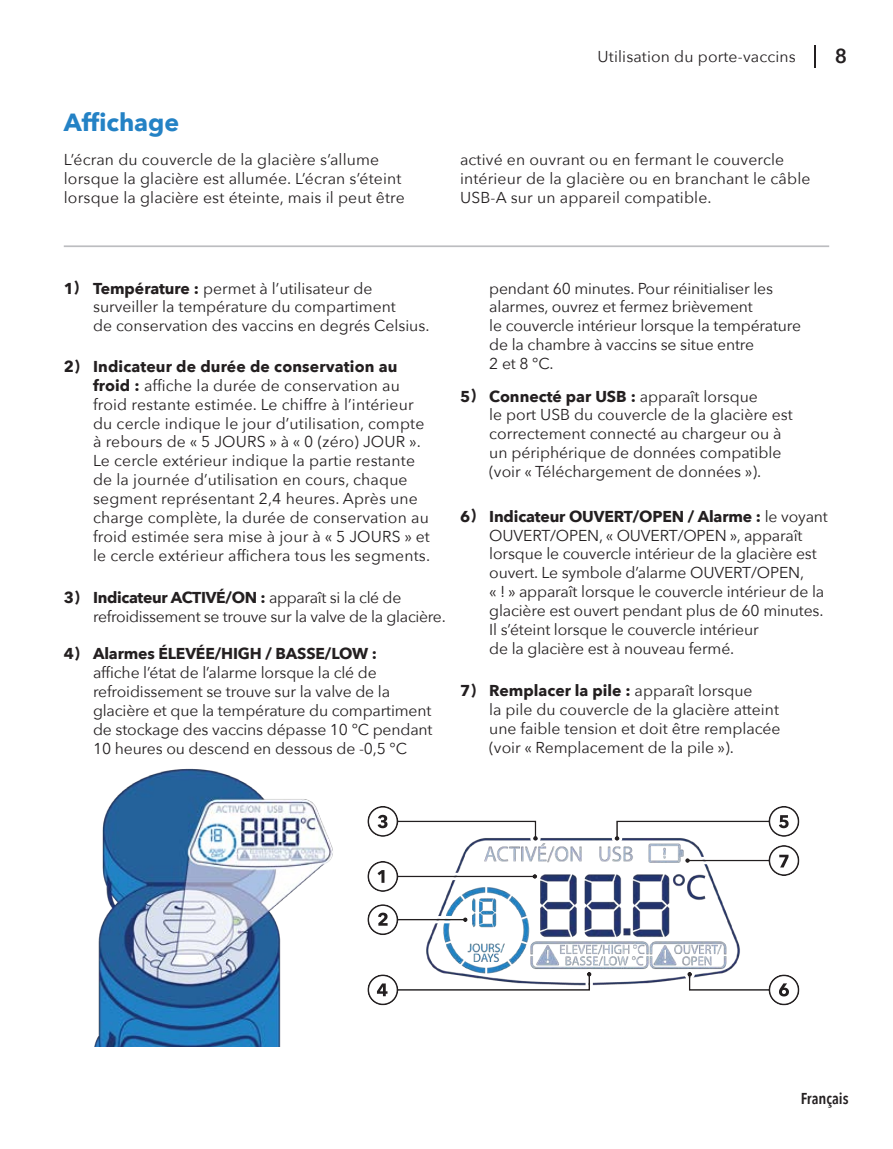
<style>
.page{position:relative;width:893px;height:1149px;background:#fff}
.page>*{position:absolute;margin:0;border:0;box-sizing:border-box;transform-origin:0 0}
.t1{font:700 24.75px "Avenir Next";color:#2482c5}
.t2{font:600 20.25px "Avenir Next";color:#231f20}
.t3{font:15.75px/18.9px "Avenir Next";color:#231f20}
.t4{font:15.75px/18.9px "Avenir Next";letter-spacing:-.02em;color:#231f20}
.t5{font:700 15.75px "Avenir Next";letter-spacing:-.01em;color:#231f20}
.t6{font:600 15.75px "Avenir Next Condensed";color:#231f20}
.s1{font-weight:700}
</style>
<div class="page">
<svg style="left:815px;top:46px;width:1px;height:22px"></svg>
<img style="left:94px;top:768px;width:239px;height:277px">
<img style="left:426px;top:838px;width:314px;height:148px">
<hr style="left:64px;top:245px;width:765px;height:2px;background:#bcbdc0">
<svg style="left:367px;top:806px;width:174px;height:37px"></svg>
<svg style="left:367px;top:857px;width:173px;height:37px"></svg>
<svg style="left:367px;top:901px;width:103px;height:36px"></svg>
<svg style="left:367px;top:968px;width:227px;height:38px"></svg>
<svg style="left:684px;top:968px;width:116px;height:38px"></svg>
<svg style="left:612px;top:806px;width:188px;height:72px"></svg>
<h1 class="t1" style="left:64px;top:101px;width:117px">Affichage</h1>
<p class="t3" style="left:597px;top:46px;width:200px">Utilisation du porte-vaccins</p>
<p class="t2" style="left:835px;top:38px;width:14px">8</p>
<p class="t3" style="left:64px;top:149px;width:342px">L’écran du couvercle de la glacière s’allume lorsque la glacière est allumée. L’écran s’éteint lorsque la glacière est éteinte, mais il peut être</p>
<p class="t3" style="left:460px;top:149px;width:352px">activé en ouvrant ou en fermant le couvercle intérieur de la glacière ou en branchant le câble<br>USB-A sur un appareil compatible.</p>
<p class="t3" style="left:93px;top:278px;width:338px;text-indent:-29px"><span class="s1">1) Température :</span> permet à l’utilisateur de surveiller la température du compartiment<br>de conservation des vaccins en degrés Celsius.</p>
<p class="t3" style="left:489px;top:278px;width:313px">pendant 60 minutes. Pour réinitialiser les alarmes, ouvrez et fermez brièvement<br>le couvercle intérieur lorsque la température de la chambre à vaccins se situe entre<br>2 et 8 °C.</p>
<p class="t3" style="left:93px;top:356px;width:339px;text-indent:-29px"><span class="s1">2) Indicateur de durée de conservation au froid :</span> affiche la durée de conservation au froid restante estimée. Le chiffre à l’intérieur du cercle indique le jour d’utilisation, compte à rebours de « 5 JOURS » à « 0 (zéro) JOUR ».<br>Le cercle extérieur indique la partie restante de la journée d’utilisation en cours, chaque segment représentant 2,4 heures. Après une charge complète, la durée de conservation au froid estimée sera mise à jour à « 5 JOURS » et le cercle extérieur affichera tous les segments.</p>
<p class="t3" style="left:489px;top:386px;width:305px;text-indent:-29px"><span class="s1">5) Connecté par USB :</span> apparaît lorsque<br>le port USB du couvercle de la glacière est correctement connecté au chargeur ou à un périphérique de données compatible (voir « Téléchargement de données »).</p>
<p class="t3" style="left:489px;top:506px;width:340px;text-indent:-29px"><span class="s1">6) Indicateur OUVERT/OPEN / Alarme :</span> le voyant OUVERT/OPEN, « OUVERT/OPEN », apparaît lorsque le couvercle intérieur de la glacière est ouvert. Le symbole d’alarme OUVERT/OPEN,<br>« ! » apparaît lorsque le couvercle intérieur de la glacière est ouvert pendant plus de 60 minutes.<br>Il s’éteint lorsque le couvercle intérieur<br>de la glacière est à nouveau fermé.</p>
<p class="t4" style="left:93px;top:587px;width:354px;text-indent:-29px"><span class="s1">3) Indicateur ACTIVÉ/ON :</span> apparaît si la clé de refroidissement se trouve sur la valve de la glacière.</p>
<p class="t5" style="left:64px;top:640px;width:315px">4) Alarmes ÉLEVÉE/HIGH / BASSE/LOW :</p>
<p class="t3" style="left:93px;top:662px;width:341px">affiche l’état de l’alarme lorsque la clé de refroidissement se trouve sur la valve de la glacière et que la température du compartiment de stockage des vaccins dépasse 10 °C pendant 10 heures ou descend en dessous de -0,5 °C</p>
<p class="t3" style="left:489px;top:680px;width:293px;text-indent:-29px"><span class="s1">7) Remplacer la pile :</span> apparaît lorsque<br>la pile du couvercle de la glacière atteint une faible tension et doit être remplacée (voir « Remplacement de la pile »).</p>
<p class="t6" style="left:801px;top:1084px;width:49px">Français</p>
</div>
